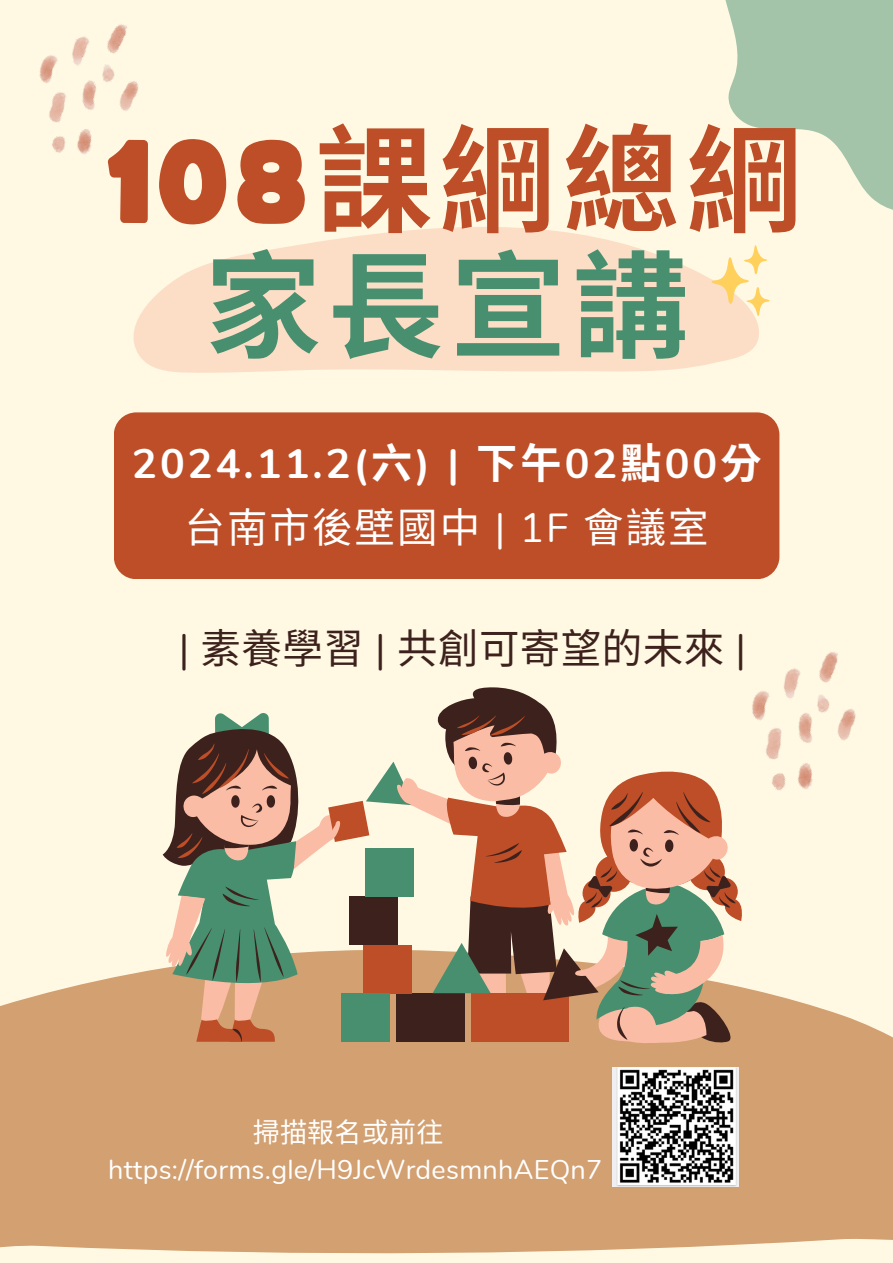
<style>
.page{position:relative;width:893px;height:1263px;background:#fff9e3}
.page>*{position:absolute;margin:0;border:0;box-sizing:border-box;transform-origin:0 0}
.t1{font:700 116.93px "Noto Sans CJ Ksc";color:#bd4e27}
.t2{font:700 116.18px "Noto Sans CJ Ksc";color:#478f6f}
.t3{font:700 41.25px "Nunito";letter-spacing:.075em;color:#fff}
.t4{font:40.5px "Noto Sans CJ Ksc";letter-spacing:.01em;color:#3d211d}
.t5{font:40.5px "Noto Sans CJ Ksc";letter-spacing:.05em;color:#fff}
.t6{font:27px "Nunito";letter-spacing:.01em;color:#fff}
.t7{font:27px "Noto Sans CJ Ksc";color:#fff}
.s1{font-family:"Funtastic";font-weight:400}
.s2{font-family:"Noto Sans CJ Ksc"}
.s3{font-family:"Nunito"}
</style>
<div class="page">
<svg style="left:0;top:968px;width:893px;height:286px;background:#d5a679"></svg>
<svg style="left:163px;top:687px;width:582px;height:357px"></svg>
<svg style="left:725px;top:0;width:168px;height:210px"></svg>
<svg style="left:133px;top:227px;width:626px;height:146px;fill:#fcddc6"></svg>
<div style="left:114px;top:412px;width:665px;height:167px;background:#bd4e27;border-radius:22px"></div>
<img style="left:39px;top:24px;width:100px;height:130px">
<img style="left:727px;top:652px;width:129px;height:151px">
<svg style="left:710px;top:244px;width:60px;height:73px"></svg>
<img style="left:613px;top:1067px;width:126px;height:119px">
<p class="t1" style="left:108px;top:87px;width:696px"><span class="s1">108</span>課綱總綱</p>
<h3 class="t2" style="left:205px;top:214px;width:485px">家長宣講</h3>
<h4 class="t3" style="left:132px;top:436px;width:629px">2024.11.2(<span class="s2">六</span>) | <span class="s2">下午</span>02<span class="s2">點</span>00<span class="s2">分</span></h4>
<p class="t5" style="left:184px;top:495px;width:526px">台南市後壁國中 <span class="s3">| 1F</span> 會議室</p>
<h2 class="t4" style="left:179px;top:616px;width:569px"><span class="s3">|</span> 素養學習 <span class="s3">|</span> 共創可寄望的未來 <span class="s3">|</span></h2>
<h1 class="t7" style="left:253px;top:1110px;width:192px">掃描報名或前往</h1>
<p class="t6" style="left:108px;top:1152px;width:496px">https://forms.gle/H9JcWrdesmnhAEQn7</p>
</div>
